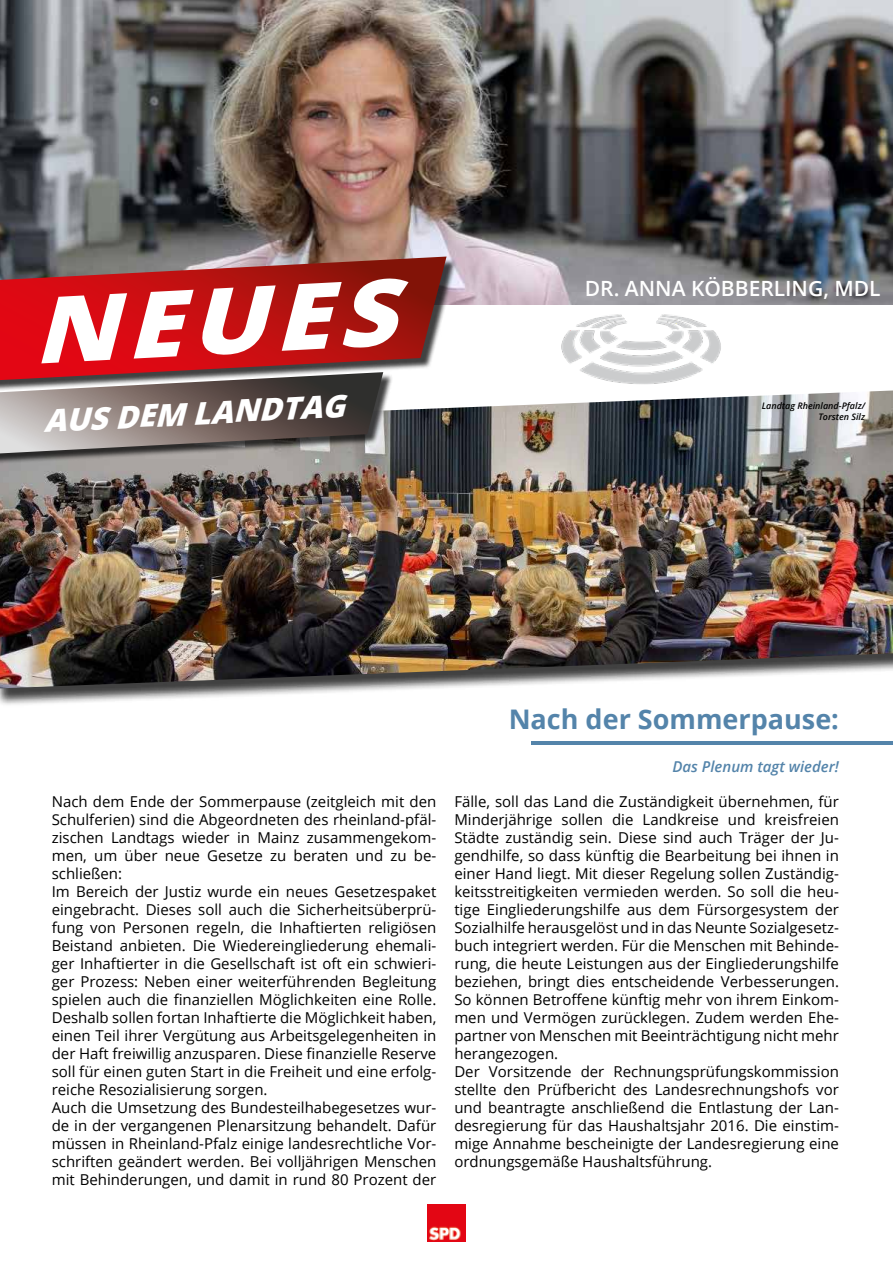
<style>
.page{position:relative;width:893px;height:1263px;background:#fff}
.page>*{position:absolute;margin:0;border:0;box-sizing:border-box;transform-origin:0 0}
.t1{font:italic 800 91.95px "Open Sans";color:#fff;scale:1.1 1}
.t2{font:italic 800 30.9px "Open Sans";color:#fff}
.t3{font:700 27px "Open Sans";color:#5484aa}
.t4{font:600 21px "Open Sans";color:#fff}
.t5{font:15px/18px "Open Sans";color:#000}
.t6{font:italic 600 15px "Open Sans";color:#5484aa}
.t7{font:italic 600 9px/10.8px "Open Sans";color:#000;text-align:right}
</style>
<div class="page">
<div style="left:0;top:393px;width:893px;height:314px;background:#000;opacity:.75"></div>
<img style="left:0;top:390px;width:893px;height:298px">
<hr style="left:532px;top:741px;width:361px;height:3px;background:#5484aa">
<img style="left:0;top:0;width:893px;height:304px">
<div style="left:0;top:258px;width:457px;height:135px;background:#000;opacity:.75"></div>
<svg style="left:0;top:257px;width:447px;height:123px;background:#b62325"></svg>
<div style="left:0;top:373px;width:393px;height:93px;background:#000;opacity:.75"></div>
<svg style="left:0;top:372px;width:383px;height:81px;background:#7f726f"></svg>
<img style="left:547px;top:295px;width:186px;height:89px">
<img style="left:428px;top:1204px;width:37px;height:37px">
<h1 class="t1" style="left:28px;top:261px;width:331px;rotate:-3deg">NEUES</h1>
<h3 class="t4" style="left:585px;top:274px;width:297px">DR. ANNA KÖBBERLING, MDL</h3>
<h2 class="t2" style="left:42px;top:398px;width:303px;rotate:-3deg">AUS DEM LANDTAG</h2>
<p class="t7" style="left:762px;top:400px;width:105px">Landtag Rheinland-Pfalz/<br>Torsten Silz</p>
<h3 class="t3" style="left:509px;top:700px;width:332px">Nach der Sommerpause:</h3>
<p class="t6" style="left:672px;top:756px;width:168px">Das Plenum tagt wieder!</p>
<p class="t5" style="left:52px;top:792px;width:386px">Nach dem Ende der Sommerpause (zeitgleich mit den Schulferien) sind die Abgeordneten des rheinland-pfäl&shy;zischen Landtags wieder in Mainz zusammengekom&shy;men, um über neue Gesetze zu beraten und zu be&shy;schließen:<br>Im Bereich der Justiz wurde ein neues Gesetzespaket eingebracht. Dieses soll auch die Sicherheitsüberprü&shy;fung von Personen regeln, die Inhaftierten religiösen Beistand anbieten. Die Wiedereingliederung ehemali&shy;ger Inhaftierter in die Gesellschaft ist oft ein schwieri&shy;ger Prozess: Neben einer weiterführenden Begleitung spielen auch die finanziellen Möglichkeiten eine Rolle.<br>Deshalb sollen fortan Inhaftierte die Möglichkeit haben, einen Teil ihrer Vergütung aus Arbeitsgelegenheiten in der Haft freiwillig anzusparen. Diese finanzielle Reserve soll für einen guten Start in die Freiheit und eine erfolg&shy;reiche Resozialisierung sorgen.<br>Auch die Umsetzung des Bundesteilhabegesetzes wur&shy;de in der vergangenen Plenarsitzung behandelt. Dafür müssen in Rheinland-Pfalz einige landesrechtliche Vor&shy;schriften geändert werden. Bei volljährigen Menschen mit Behinderungen, und damit in rund 80 Prozent der</p>
<p class="t5" style="left:454px;top:792px;width:386px">Fälle, soll das Land die Zuständigkeit übernehmen, für Minderjährige sollen die Landkreise und kreisfreien Städte zuständig sein. Diese sind auch Träger der Ju&shy;gendhilfe, so dass künftig die Bearbeitung bei ihnen in einer Hand liegt. Mit dieser Regelung sollen Zuständig&shy;keitsstreitigkeiten vermieden werden. So soll die heu&shy;tige Eingliederungshilfe aus dem Fürsorgesystem der Sozialhilfe herausgelöst und in das Neunte Sozialgesetz&shy;buch integriert werden. Für die Menschen mit Behinde&shy;rung, die heute Leistungen aus der Eingliederungshilfe beziehen, bringt dies entscheidende Verbesserungen.<br>So können Betroffene künftig mehr von ihrem Einkom&shy;men und Vermögen zurücklegen. Zudem werden Ehe&shy;partner von Menschen mit Beeinträchtigung nicht mehr herangezogen.<br>Der Vorsitzende der Rechnungsprüfungskommission stellte den Prüfbericht des Landesrechnungshofs vor und beantragte anschließend die Entlastung der Lan&shy;desregierung für das Haushaltsjahr 2016. Die einstim&shy;mige Annahme bescheinigte der Landesregierung eine ordnungsgemäße Haushaltsführung.</p>
</div>
